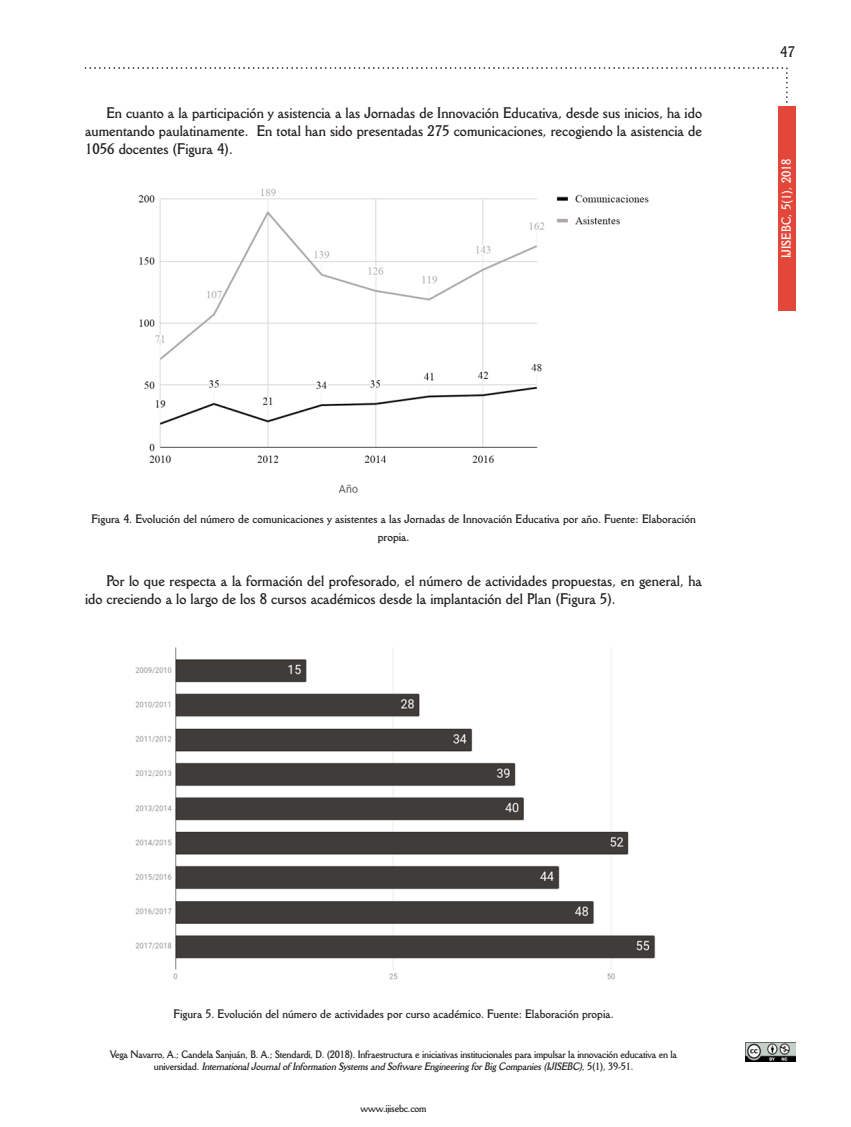
<style>
.page{position:relative;width:851px;height:1127px;background:#fff}
.page>*{position:absolute;margin:0;border:0;box-sizing:border-box;transform-origin:0 0}
.t1{font:700 15px/18px "Della Robbia BT";color:#231f20;text-align:justify;scale:.9 1}
.t2{font:700 12.75px "Della Robbia BT";color:#fff;scale:.9 1}
.t3{font:700 12px/18px "Della Robbia BT";color:#231f20;text-align:center;scale:.9 1}
.t4{font:700 10.5px/12px "Della Robbia BT";letter-spacing:-.02em;color:#231f20;text-align:center;scale:.9 1}
.s1{font-style:italic}
</style>
<div class="page">
<svg style="left:85px;top:67px;width:702px;height:36px"></svg>
<div style="left:777px;top:106px;width:18px;height:204px;background:#e3473a"></div>
<div style="left:745px;top:1042px;width:50px;height:20px;background:#020102"></div>
<img style="left:745px;top:1042px;width:50px;height:19px">
<img style="left:138px;top:188px;width:511px;height:305px">
<img style="left:135px;top:647px;width:521px;height:333px">
<p class="t1" style="left:85px;top:104px;width:687px;text-indent:21px">En cuanto a la participación y asistencia a las Jornadas de Innovación Educativa, desde sus inicios, ha ido aumentando paulatinamente. En total han sido presentadas 275 comunicaciones, recogiendo la asistencia de 1056 docentes (figura 4).</p>
<p class="t1" style="left:780px;top:43px;width:18px">47</p>
<p class="t2" style="left:778px;top:258px;width:113px;rotate:-90deg">IJISEBC, 5(1), 2018</p>
<p class="t3" style="left:91px;top:510px;width:673px">figura 4. Evolución del número de comunicaciones y asistentes a las Jornadas de Innovación Educativa por año. fuente: Elaboración propia.</p>
<p class="t1" style="left:85px;top:572px;width:687px;text-indent:21px">por lo que respecta a la formación del profesorado, el número de actividades propuestas, en general, ha ido creciendo a lo largo de los 8 cursos académicos desde la implantación del plan (figura 5).</p>
<p class="t3" style="left:173px;top:1004px;width:490px">figura 5. Evolución del número de actividades por curso académico. fuente: Elaboración propia.</p>
<p class="t4" style="left:110px;top:1048px;width:631px">vega navarro, a.; Candela Sanjuán, B. a.; Stendardi, d. (2018). Infraestructura e iniciativas institucionales para impulsar la innovación educativa en la u n i v e r s i d a d . <span class="s1">International Journal of Information Systems and Software Engineering for Big Companies (IJISEBC)</span>, 5 ( 1 ) , 3 9 - 5 1 .</p>
<p class="t4" style="left:360px;top:1103px;width:75px">www.ijisebc.com</p>
</div>
